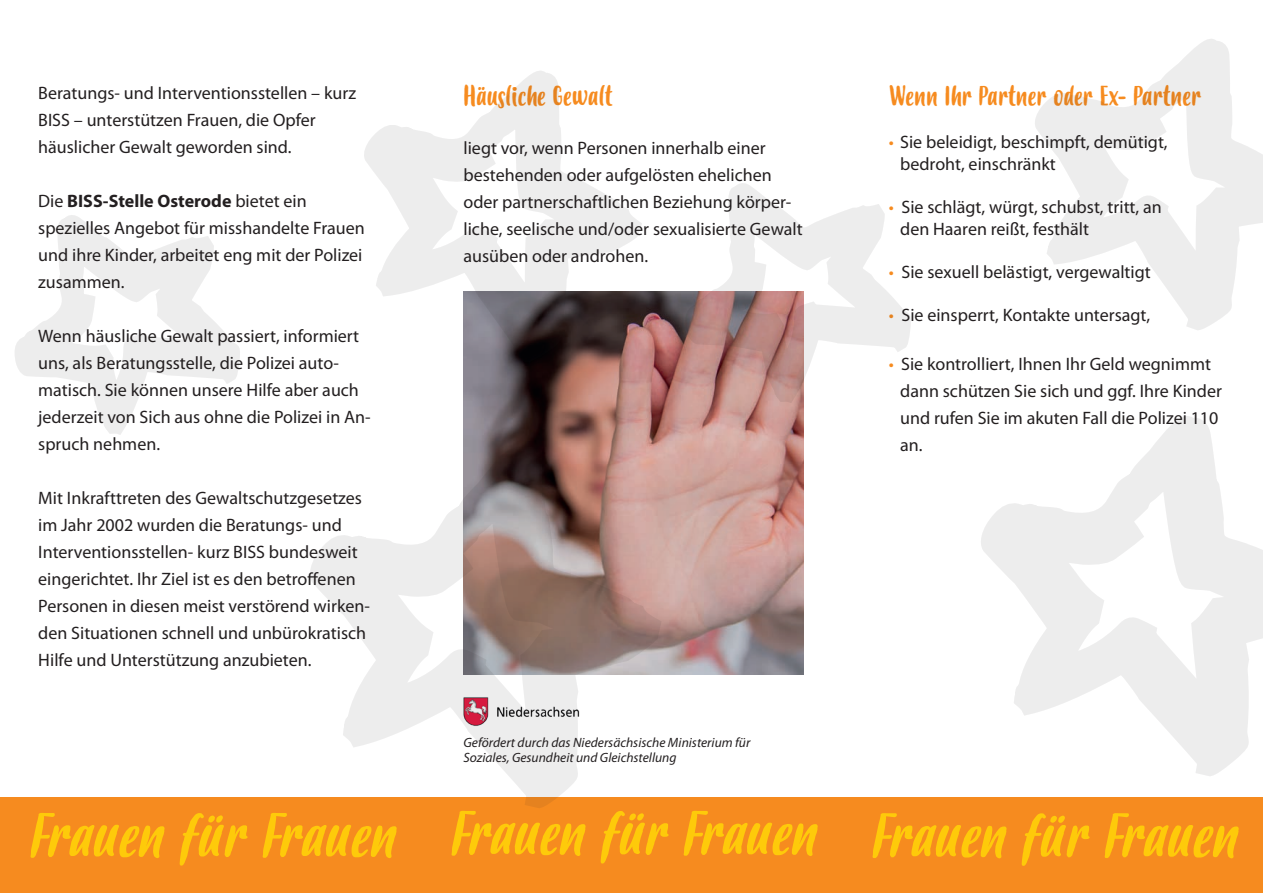
<style>
.page{position:relative;width:1263px;height:893px;background:#fff}
.page>*{position:absolute;margin:0;border:0;box-sizing:border-box;transform-origin:0 0}
.t1{font:italic 60px "Budidaya";color:#feca0a}
.t2{font:27px "Budidaya";color:#f68b1f}
.t3{font:18px/27px "Myriad Pro";color:#231f20}
.t4{font:italic 13.5px/15px "Myriad Pro";color:#231f20}
.s1{font-weight:700}
.s2{color:#f68b1f}
</style>
<div class="page">
<img style="left:463px;top:291px;width:341px;height:383px">
<div style="left:0;top:798px;width:1263px;height:95px;background:#f68b1f"></div>
<svg style="left:364px;top:71px;width:285px;height:297px"></svg>
<svg style="left:15px;top:215px;width:225px;height:220px"></svg>
<svg style="left:302px;top:437px;width:370px;height:371px"></svg>
<svg style="left:1035px;top:39px;width:228px;height:291px"></svg>
<svg style="left:678px;top:183px;width:233px;height:227px"></svg>
<svg style="left:981px;top:416px;width:282px;height:360px"></svg>
<p class="t3" style="left:38px;top:79px;width:320px">Beratungs- und Interventionsstellen – kurz<br>BISS – unterstützen Frauen, die Opfer häuslicher Gewalt geworden sind.</p>
<p class="t3" style="left:38px;top:187px;width:328px">Die <span class="s1">BISS-Stelle Osterode</span> bietet ein spezielles Angebot für misshandelte Frauen und ihre Kinder, arbeitet eng mit der Polizei zusammen.</p>
<p class="t3" style="left:38px;top:322px;width:334px">Wenn häusliche Gewalt passiert, informiert uns, als Beratungsstelle, die Polizei auto&shy;matisch. Sie können unsere Hilfe aber auch jederzeit von Sich aus ohne die Polizei in An&shy;spruch nehmen.</p>
<p class="t3" style="left:38px;top:484px;width:333px">Mit Inkrafttreten des Gewaltschutzgesetzes im Jahr 2002 wurden die Beratungs- und Interventionsstellen- kurz BISS bundesweit eingerichtet. Ihr Ziel ist es den betroffenen Personen in diesen meist verstörend wirken&shy;den Situationen schnell und unbürokratisch Hilfe und Unterstützung anzubieten.</p>
<h2 class="t2" style="left:463px;top:81px;width:151px">Häusliche Gewalt</h2>
<p class="t3" style="left:463px;top:135px;width:341px">liegt vor, wenn Personen innerhalb einer bestehenden oder aufgelösten ehelichen oder partnerschaftlichen Beziehung körper&shy;liche, seelische und/oder sexualisierte Gewalt ausüben oder androhen.</p>
<h2 class="t2" style="left:889px;top:81px;width:314px">Wenn Ihr Partner oder Ex- Partner</h2>
<p class="t3" style="left:900px;top:132px;width:269px;line-height:21.6px;text-indent:-11px"><span class="s2">•</span> Sie beleidigt, beschimpft, demütigt, bedroht, einschränkt</p>
<p class="t3" style="left:900px;top:197px;width:263px;line-height:21.6px;text-indent:-11px"><span class="s2">•</span> Sie schlägt, würgt, schubst, tritt, an den Haaren reißt, festhält</p>
<p class="t3" style="left:889px;top:259px;width:264px"><span class="s2">•</span> Sie sexuell belästigt, vergewaltigt</p>
<p class="t3" style="left:889px;top:302px;width:263px"><span class="s2">•</span> Sie einsperrt, Kontakte untersagt,</p>
<p class="t3" style="left:900px;top:351px;width:323px;text-indent:-11px"><span class="s2">•</span> Sie kontrolliert, Ihnen Ihr Geld wegnimmt dann schützen Sie sich und ggf. Ihre Kinder und rufen Sie im akuten Fall die Polizei 110 an.</p>
<p class="t4" style="left:463px;top:735px;width:288px">Gefördert durch das Niedersächsische Ministerium für<br>Soziales, Gesundheit und Gleichstellung</p>
<h1 class="t1" style="left:27px;top:802px;width:1211px">Frauen für Frauen Frauen für Frauen Frauen für Frauen</h1>
</div>
